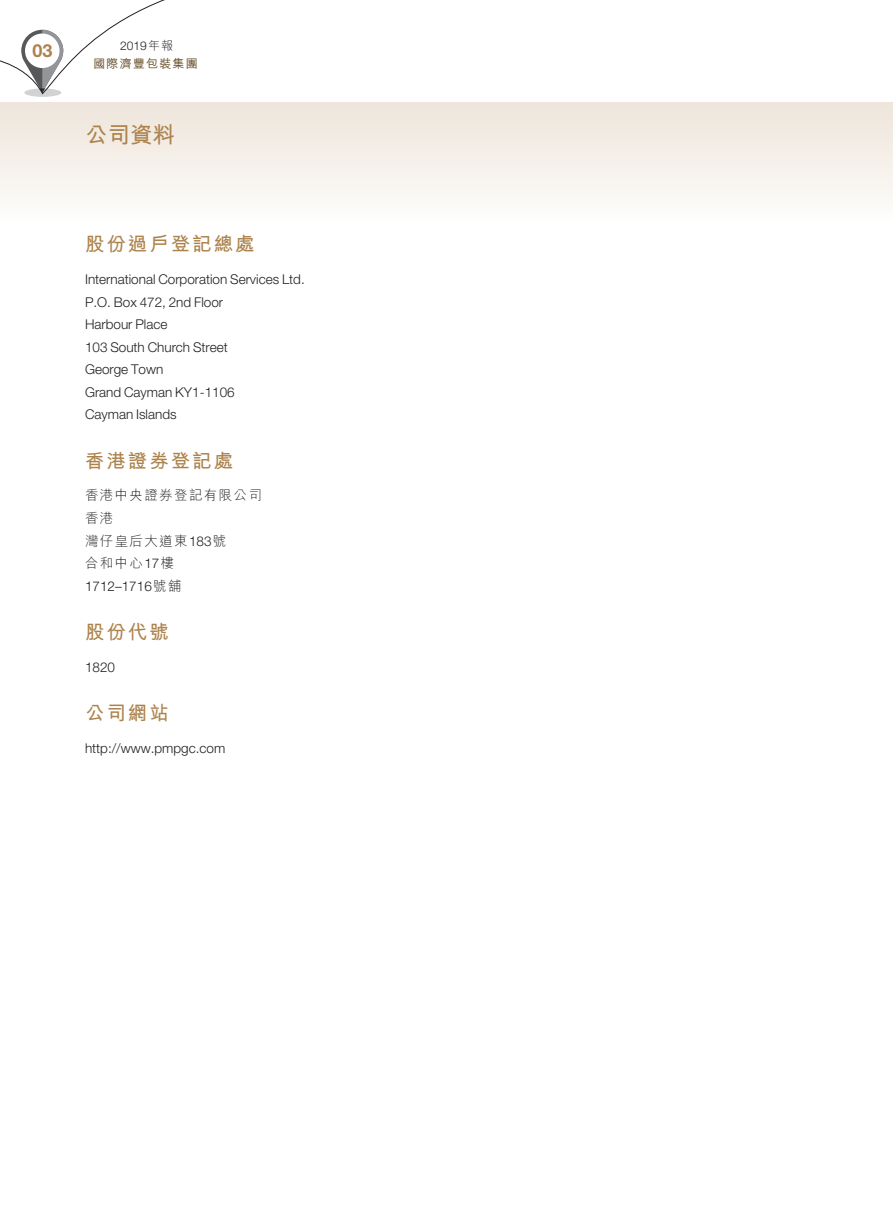
<style>
.page{position:relative;width:893px;height:1212px;background:#fff}
.page>*{position:absolute;margin:0;border:0;box-sizing:border-box;transform-origin:0 0}
.t1{font:700 22.5px "M Hei HK";color:#ad834d}
.t2{font:700 19.5px "M Hei HK";letter-spacing:.1em;color:#ad834d}
.t3{font:700 18px "Helvetica Neue LT Std";color:#ad834d}
.t4{font:300 13.5px/22.5px "Helvetica Neue LT Std";color:#231f20}
.t5{font:300 13.5px/22.5px "M Hei HK";letter-spacing:.1em;color:#231f20}
.t6{font:500 12px "M Hei HK";letter-spacing:.1em;color:#654d27}
.t7{font:300 12px "Helvetica Neue LT Std";color:#231f20}
.s1{font-family:"M Hei HK"}
.s2{font-family:"Helvetica Neue LT Std"}
</style>
<div class="page">
<div style="left:0;top:102px;width:893px;height:130px;background:linear-gradient(to bottom,#ede4d9,#fff)"></div>
<svg style="left:0;top:0;width:165px;height:97px"></svg>
<h3 class="t3" style="left:33px;top:40px;width:22px">03</h3>
<p class="t7" style="left:120px;top:39px;width:55px">2019<span class="s1">年報</span></p>
<p class="t6" style="left:93px;top:55px;width:106px">國際濟豐包裝集團</p>
<h1 class="t1" style="left:85px;top:119px;width:91px">公司資料</h1>
<h2 class="t2" style="left:85px;top:230px;width:171px">股份過戶登記總處</h2>
<p class="t4" style="left:85px;top:268px;width:221px">International Corporation Services Ltd.<br>P.O. Box 472, 2nd Floor<br>Harbour Place<br>103 South Church Street<br>George Town<br>Grand Cayman KY1-1106<br>Cayman Islands</p>
<h2 class="t2" style="left:85px;top:446px;width:150px">香港證券登記處</h2>
<p class="t5" style="left:85px;top:484px;width:178px">香港中央證券登記有限公司香港<br>灣仔皇后大道東<span class="s2">183</span>號<br>合和中心<span class="s2">17</span>樓</p>
<p class="t4" style="left:85px;top:574px;width:98px">1712–1716<span class="s1">號舖</span></p>
<h2 class="t2" style="left:85px;top:618px;width:85px">股份代號</h2>
<p class="t4" style="left:85px;top:655px;width:32px">1820</p>
<h2 class="t2" style="left:85px;top:699px;width:85px">公司網站</h2>
<p class="t4" style="left:85px;top:737px;width:142px">http://www.pmpgc.com</p>
</div>
